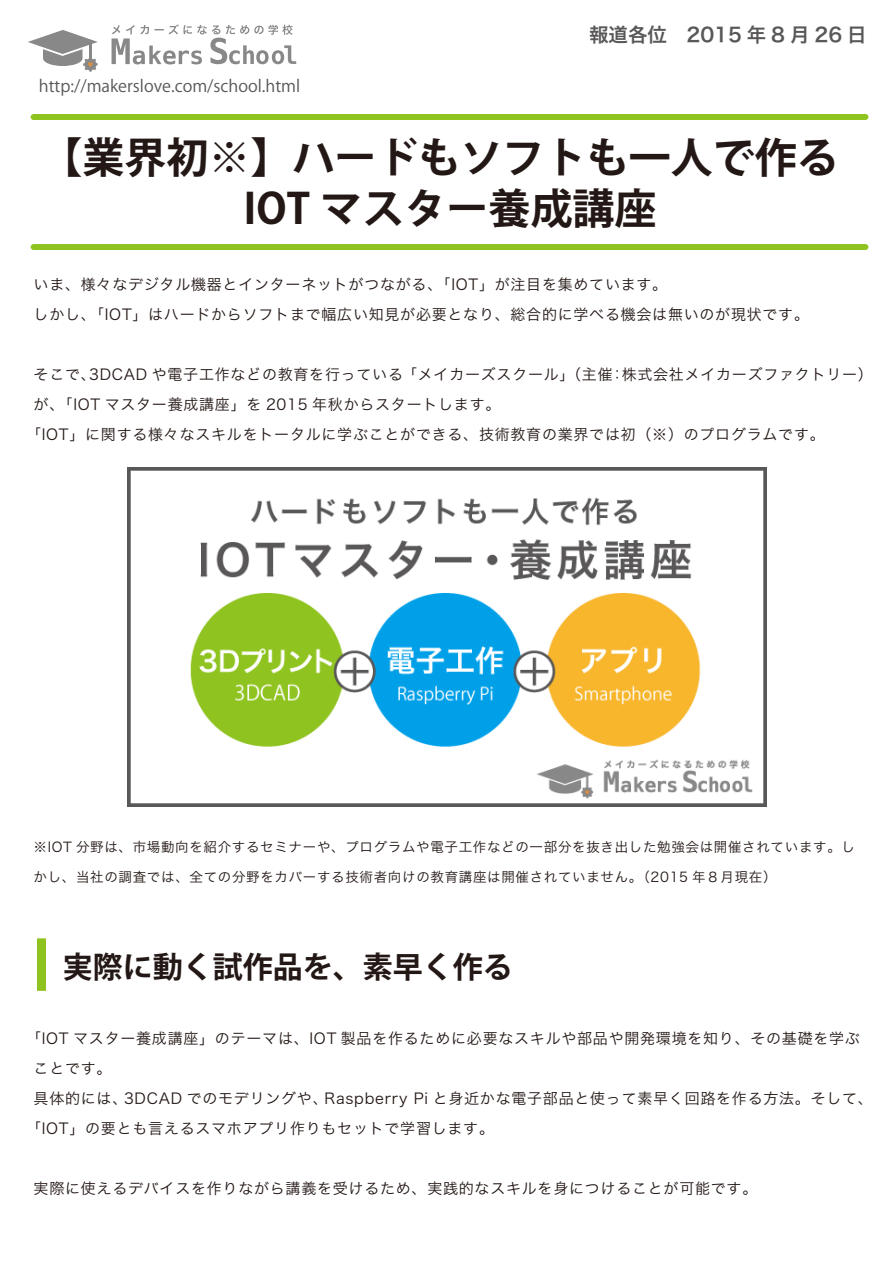
<style>
.page{position:relative;width:893px;height:1263px;background:#fff}
.page>*{position:absolute;margin:0;border:0;box-sizing:border-box;transform-origin:0 0}
.t1{font:700 42px/51px "Koz Go Pro";color:#231815;text-align:center}
.t2{font:700 30px "Koz Go Pro";color:#231815}
.t3{font:19.5px "Hira Kaku Pro W6";color:#595757}
.t4{font:16.5px "Koz Go Pro";color:#595757}
.t5{font:15px/30px "Hira Kaku Pro W3";letter-spacing:.05em;color:#231815}
.t6{font:13.5px "Hira Kaku Pro W3";letter-spacing:.05em;color:#231815}
.s1{font-weight:400}
</style>
<div class="page">
<div style="left:34px;top:114px;width:831px;height:6px;background:#8fc31f"></div>
<div style="left:34px;top:244px;width:831px;height:6px;background:#8fc31f"></div>
<svg style="left:28px;top:30px;width:70px;height:42px"></svg>
<svg style="left:112px;top:24px;width:184px;height:40px"></svg>
<img style="left:127px;top:468px;width:639px;height:339px">
<div style="left:37px;top:938px;width:9px;height:53px;background:#8fc31f"></div>
<p class="t4" style="left:39px;top:75px;width:263px">http://makerslove.com/school.html</p>
<h3 class="t3" style="left:589px;top:17px;width:279px">報道各位　2015 年 8 月 26 日</h3>
<h1 class="t1" style="left:41px;top:134px;width:800px">【業界初<span class="s1">※</span>】ハードもソフトも一人で作る<br>IOT マスター養成講座</h1>
<p class="t5" style="left:34px;top:268px;width:777px">いま、様々なデジタル機器とインターネットがつながる、「IOT」が注目を集めています。<br>しかし、「IOT」はハードからソフトまで幅広い知見が必要となり、総合的に学べる機会は無いのが現状です。</p>
<p class="t5" style="left:34px;top:358px;width:841px">そこで、3DCAD や電子工作などの教育を行っている「メイカーズスクール」（主催：株式会社メイカーズファクトリー）</p>
<p class="t5" style="left:34px;top:388px;width:468px">が、「IOT マスター養成講座」を 2015 年秋からスタートします。</p>
<p class="t5" style="left:26px;top:418px;width:800px">「IOT」に関する様々なスキルをトータルに学ぶことができる、技術教育の業界では初（※）のプログラムです。</p>
<p class="t6" style="left:34px;top:835px;width:823px">※IOT 分野は、市場動向を紹介するセミナーや、プログラムや電子工作などの一部分を抜き出した勉強会は開催されています。し</p>
<p class="t6" style="left:34px;top:865px;width:744px">かし、当社の調査では、全ての分野をカバーする技術者向けの教育講座は開催されていません。（2015 年８月現在）</p>
<h2 class="t2" style="left:63px;top:948px;width:451px">実際に動く試作品を、素早く作る</h2>
<p class="t5" style="left:26px;top:1023px;width:835px">「IOT マスター養成講座」のテーマは、IOT 製品を作るために必要なスキルや部品や開発環境を知り、その基礎を学ぶ</p>
<p class="t5" style="left:34px;top:1053px;width:80px">ことです。</p>
<p class="t5" style="left:34px;top:1083px;width:841px">具体的には、3DCAD でのモデリングや、Raspberry Pi と身近かな電子部品と使って素早く回路を作る方法。そして、</p>
<p class="t5" style="left:26px;top:1113px;width:469px">「IOT」の要とも言えるスマホアプリ作りもセットで学習します。</p>
<p class="t5" style="left:34px;top:1173px;width:725px">実際に使えるデバイスを作りながら講義を受けるため、実践的なスキルを身につけることが可能です。</p>
</div>
